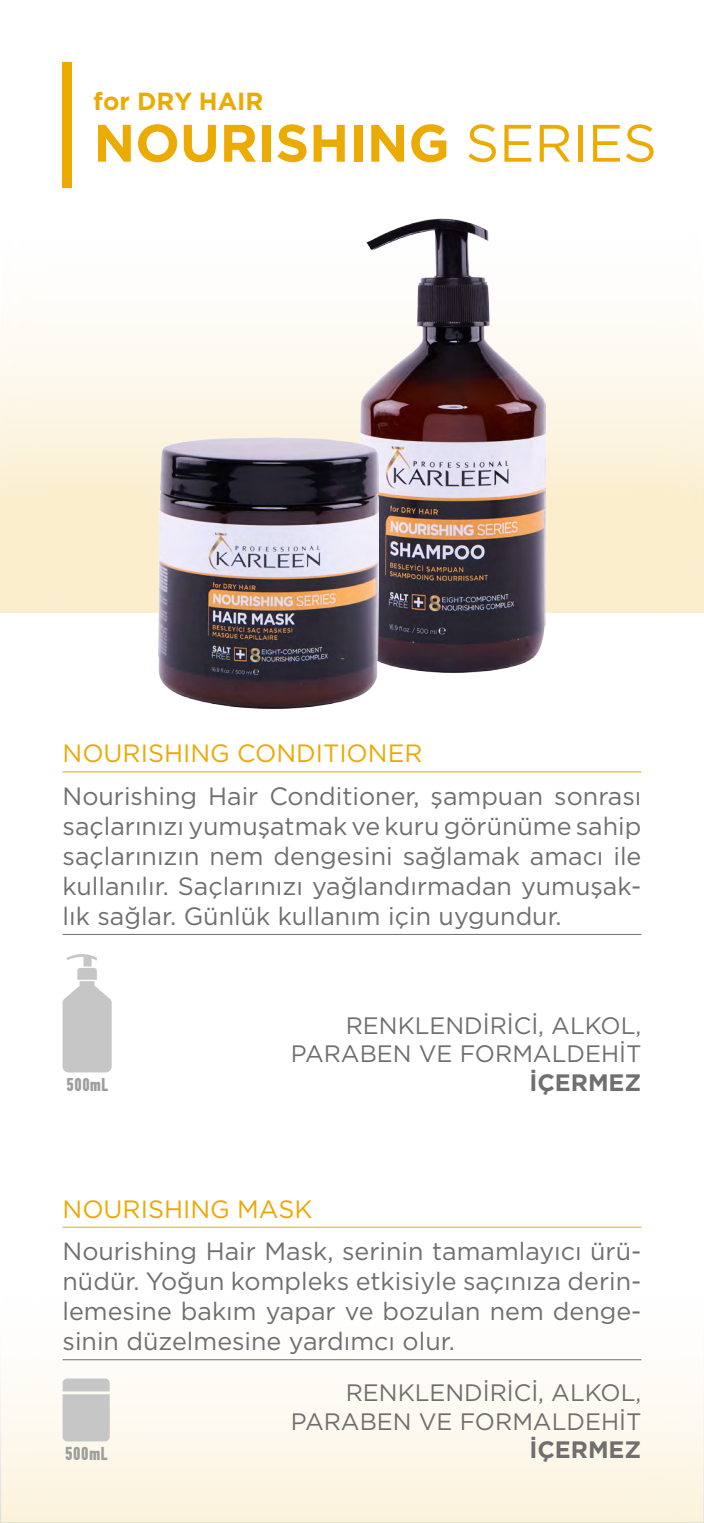
<style>
.page{position:relative;width:704px;height:1523px;background:#fff}
.page>*{position:absolute;margin:0;border:0;box-sizing:border-box;transform-origin:0 0}
.t1{font:700 52.56px "Gotham";color:#ecab03}
.t2{font:25px/30px "Gotham";color:#706f6f;text-align:justify}
.t3{font:25px "Gotham";color:#eba900}
.t4{font:700 24.75px "Gotham";color:#ecab03}
.t5{font:23.75px/28.5px "Gotham";color:#706f6f;text-align:right}
.t6{font:700 23.75px "Gotham";color:#706f6f}
.t7{font:700 18.69px "PF Din Text Comp Pro";color:#9d9d9c}
.t8{font:700 18.44px "PF Din Text Comp Pro";color:#9d9d9c}
.s1{font-weight:400}
</style>
<div class="page">
<div style="left:0;top:188px;width:703px;height:425px;background:linear-gradient(to bottom,#fff,#faebc5)"></div>
<div style="left:1px;top:1248px;width:702px;height:274px;background:linear-gradient(to bottom,#fff,#fcf4e0)"></div>
<svg style="left:62px;top:954px;width:50px;height:118px"></svg>
<hr style="left:62px;top:771px;width:579px;height:1px;background:#eba900">
<hr style="left:62px;top:934px;width:579px;height:1px;background:#706f6f">
<hr style="left:62px;top:1226px;width:579px;height:1px;background:#eba900">
<hr style="left:62px;top:1359px;width:579px;height:1px;background:#706f6f">
<svg style="left:63px;top:1378px;width:47px;height:63px"></svg>
<div style="left:62px;top:62px;width:10px;height:126px;background:#ecab03"></div>
<img style="left:358px;top:219px;width:187px;height:453px">
<img style="left:158px;top:437px;width:220px;height:271px">
<p class="t4" style="left:94px;top:87px;width:171px">for DRY HAIR</p>
<h1 class="t1" style="left:94px;top:113px;width:564px">NOURISHING <span class="s1">SERIES</span></h1>
<p class="t3" style="left:62px;top:739px;width:361px">NOURISHING CONDITIONER</p>
<p class="t2" style="left:62px;top:780px;width:580px">Nourishing Hair Conditioner, şampuan sonrası saçlarınızı yumuşatmak ve kuru görünüme sahip saçlarınızın nem dengesini sağlamak amacı ile kullanılır. Saçlarınızı yağlandırmadan yumuşak&shy;lık sağlar. Günlük kullanım için uygundur.</p>
<p class="t8" style="left:66px;top:1073px;width:43px">500mL</p>
<p class="t5" style="left:290px;top:1010px;width:352px">RENKLENDİRİCİ, ALKOL,<br>PARABEN VE FORMALDEHİT</p>
<p class="t6" style="left:529px;top:1068px;width:113px">İÇERMEZ</p>
<p class="t3" style="left:62px;top:1194px;width:251px">NOURISHING MASK</p>
<p class="t2" style="left:62px;top:1235px;width:580px">Nourishing Hair Mask, serinin tamamlayıcı ürü&shy;nüdür. Yoğun kompleks etkisiyle saçınıza derin&shy;lemesine bakım yapar ve bozulan nem denge&shy;sinin düzelmesine yardımcı olur.</p>
<p class="t7" style="left:65px;top:1442px;width:44px">500mL</p>
<p class="t5" style="left:290px;top:1378px;width:352px">RENKLENDİRİCİ, ALKOL,<br>PARABEN VE FORMALDEHİT</p>
<p class="t6" style="left:529px;top:1436px;width:113px">İÇERMEZ</p>
</div>
